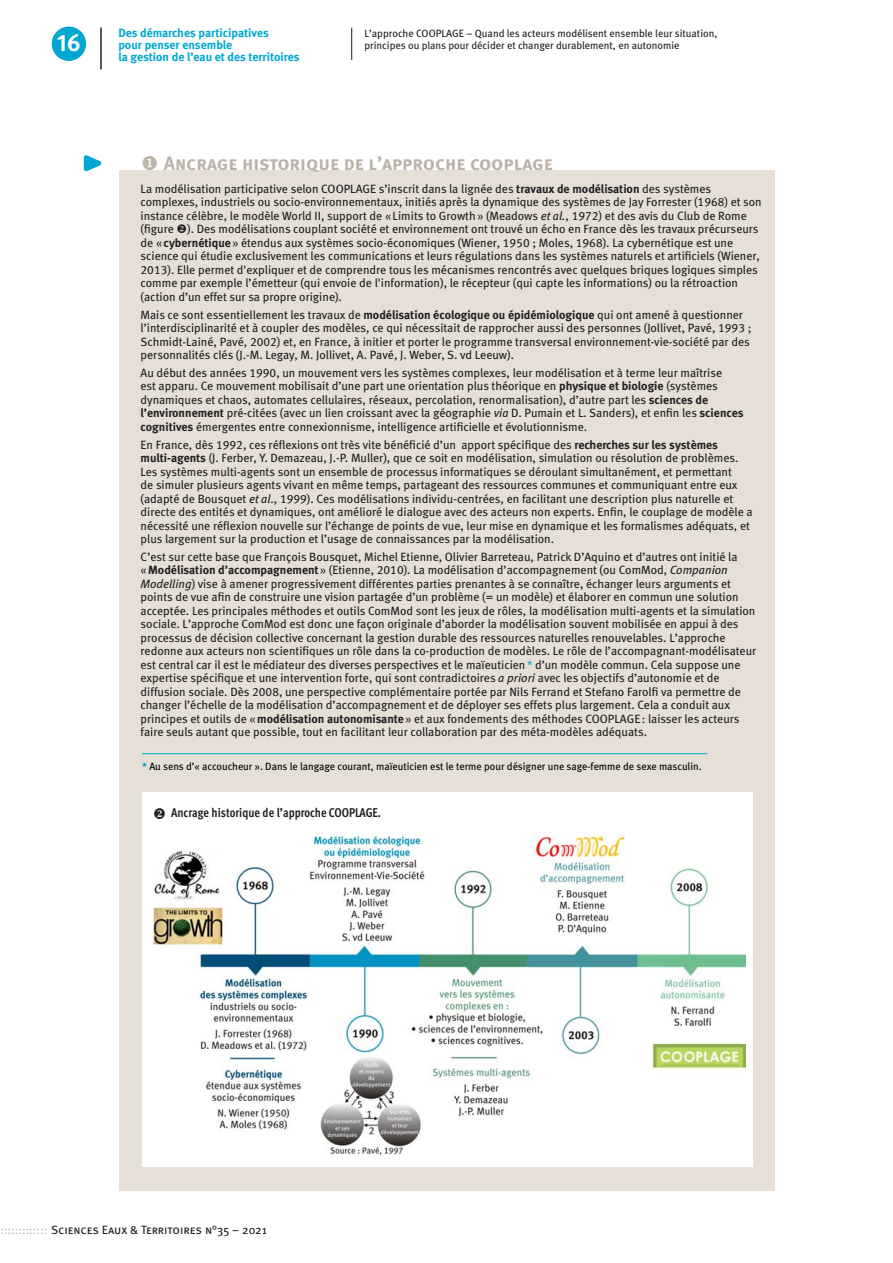
<style>
.page{position:relative;width:893px;height:1263px;background:#fff}
.page>*{position:absolute;margin:0;border:0;box-sizing:border-box;transform-origin:0 0}
.t1{font:24px "Meta Bold Caps Expert";color:#fff}
.t2{font:19.5px "Meta Bold LF Caps";letter-spacing:-.005em;color:#bcb4ab}
.titre_figure{font:700 12.75px "Meta Cond OT";color:#231f20}
.Hors_texte{font:12px/13.5px "Meta Book LF";color:#231f20}
.t3{font:700 12px/12px "Meta";color:#00a7d1}
.t4{font:12px "Meta Book Caps";letter-spacing:-.005em;color:#231f20}
.roulette_article{font:10.5px/12px "Meta Book LF";color:#231f20}
.coordonnées{font:10.5px "Meta Book LF";color:#000}
.s1{font-family:"Meta Bold LF"}
.s2{font-style:italic}
.s3{color:#00a7d1}
.s4{font-family:"Meta Bold LF";color:#00a7d1}
.s5{color:#bcbdc0}
</style>
<div class="page">
<div style="left:119px;top:171px;width:656px;height:1020px;background:#e5dfd6"></div>
<div style="left:142px;top:792px;width:610px;height:375px;background:#fff"></div>
<img style="left:154px;top:833px;width:592px;height:322px">
<hr style="left:142px;top:753px;width:565px;height:1px;background:#00a7d1">
<svg style="left:83px;top:155px;width:19px;height:17px"></svg>
<hr style="left:351px;top:28px;width:1px;height:32px;background:#231f20">
<div style="left:52px;top:27px;width:34px;height:34px;background:#00a7d1;border-radius:50%"></div>
<hr style="left:101px;top:28px;width:1px;height:41px;background:#231f20">
<svg style="left:159px;top:170px;width:19px;height:1px"></svg>
<h1 class="t1" style="left:57px;top:28px;width:25px">16</h1>
<p class="t3" style="left:118px;top:26px;width:183px">Des démarches participatives<br>pour penser ensemble<br>la gestion de l’eau et des territoires</p>
<p class="roulette_article" style="left:364px;top:27px;width:354px">L’approche COOPLAGE – Quand les acteurs modélisent ensemble leur situation, principes ou plans pour décider et changer durablement, en autonomie</p>
<p class="t2" style="left:141px;top:151px;width:413px">◆ Ancrage historique de l’approche cooplage</p>
<p class="Hors_texte" style="left:141px;top:182px;width:623px">La modélisation participative selon COOPLAGE s’inscrit dans la lignée des <span class="s1">travaux de modélisation</span> des systèmes complexes, industriels ou socio-environnementaux, initiés après la dynamique des systèmes de Jay Forrester (1968) et son instance célèbre, le modèle World II, support de «Limits to Growth» (Meadows <span class="s2">et al.</span>, 1972) et des avis du Club de Rome (figure ❖). Des modélisations couplant société et environnement ont trouvé un écho en France dès les travaux précurseurs de «<span class="s1">cybernétique</span>» étendus aux systèmes socio-économiques (Wiener, 1950 ; Moles, 1968). La cybernétique est une science qui étudie exclusivement les communications et leurs régulations dans les systèmes naturels et artificiels (Wiener, 2013). Elle permet d'expliquer et de comprendre tous les mécanismes rencontrés avec quelques briques logiques simples comme par exemple l’émetteur (qui envoie de l'information), le récepteur (qui capte les informations) ou la rétroaction (action d’un effet sur sa propre origine).</p>
<p class="Hors_texte" style="left:141px;top:307px;width:612px">Mais ce sont essentiellement les travaux de <span class="s1">modélisation écologique ou épidémiologique</span> qui ont amené à questionner l’interdisciplinarité et à coupler des modèles, ce qui nécessitait de rapprocher aussi des personnes (Jollivet, Pavé, 1993 ; Schmidt-Lainé, Pavé, 2002) et, en France, à initier et porter le programme transversal environnement-vie-société par des personnalités clés (J.-M. Legay, M. Jollivet, A. Pavé, J. Weber, S. vd Leeuw).</p>
<p class="Hors_texte" style="left:141px;top:366px;width:604px">Au début des années 1990, un mouvement vers les systèmes complexes, leur modélisation et à terme leur maîtrise<br>est apparu. Ce mouvement mobilisait d’une part une orientation plus théorique en <span class="s1">physique et biologie</span> (systèmes dynamiques et chaos, automates cellulaires, réseaux, percolation, renormalisation), d’autre part les <span class="s1">sciences de l’environnement</span> pré-citées (avec un lien croissant avec la géographie <span class="s2">via</span> D. Pumain et L. Sanders), et enfin les <span class="s1">sciences cognitives</span> émergentes entre connexionnisme, intelligence artificielle et évolutionnisme.</p>
<p class="Hors_texte" style="left:141px;top:437px;width:614px">En France, dès 1992, ces réflexions ont très vite bénéficié d’un apport spécifique des <span class="s1">recherches sur les systèmes multi-agents</span> (J. Ferber, Y. Demazeau, J.-P. Muller), que ce soit en modélisation, simulation ou résolution de problèmes.<br>Les systèmes multi-agents sont un ensemble de processus informatiques se déroulant simultanément, et permettant<br>de simuler plusieurs agents vivant en même temps, partageant des ressources communes et communiquant entre eux (adapté de Bousquet <span class="s2">et al</span>., 1999). Ces modélisations individu-centrées, en facilitant une description plus naturelle et directe des entités et dynamiques, ont amélioré le dialogue avec des acteurs non experts. Enfin, le couplage de modèle a nécessité une réflexion nouvelle sur l’échange de points de vue, leur mise en dynamique et les formalismes adéquats, et plus largement sur la production et l’usage de connaissances par la modélisation.</p>
<p class="Hors_texte" style="left:141px;top:550px;width:617px">C’est sur cette base que François Bousquet, Michel Etienne, Olivier Barreteau, Patrick D’Aquino et d’autres ont initié la «<span class="s1">Modélisation d’accompagnement</span>» (Etienne, 2010). La modélisation d’accompagnement (ou ComMod, <span class="s2">Companion Modelling</span>) vise à amener progressivement différentes parties prenantes à se connaître, échanger leurs arguments et points de vue afin de construire une vision partagée d’un problème (= un modèle) et élaborer en commun une solution acceptée. Les principales méthodes et outils ComMod sont les jeux de rôles, la modélisation multi-agents et la simulation sociale. L’approche ComMod est donc une façon originale d’aborder la modélisation souvent mobilisée en appui à des processus de décision collective concernant la gestion durable des ressources naturelles renouvelables. L’approche redonne aux acteurs non scientifiques un rôle dans la co-production de modèles. Le rôle de l’accompagnant-modélisateur est central car il est le médiateur des diverses perspectives et le maïeuticien<span class="s3">*</span> d’un modèle commun. Cela suppose une expertise spécifique et une intervention forte, qui sont contradictoires <span class="s2">a priori</span> avec les objectifs d’autonomie et de diffusion sociale. Dès 2008, une perspective complémentaire portée par Nils Ferrand et Stefano Farolfi va permettre de changer l’échelle de la modélisation d’accompagnement et de déployer ses effets plus largement. Cela a conduit aux principes et outils de «<span class="s1">modélisation autonomisante</span>» et aux fondements des méthodes COOPLAGE: laisser les acteurs faire seuls autant que possible, tout en facilitant leur collaboration par des méta-modèles adéquats.</p>
<p class="coordonnées" style="left:142px;top:760px;width:561px"><span class="s4">*</span> Au sens d’« accoucheur ». Dans le langage courant, maïeuticien est le terme pour désigner une sage-femme de sexe masculin.</p>
<p class="titre_figure" style="left:153px;top:805px;width:230px">❖ Ancrage historique de l’approche COOPLAGE.</p>
<p class="t4" style="left:0;top:1223px;width:268px"><span class="s5">:::::::::::::</span> Sciences Eaux &amp; Territoires n°35 – 2021</p>
</div>
